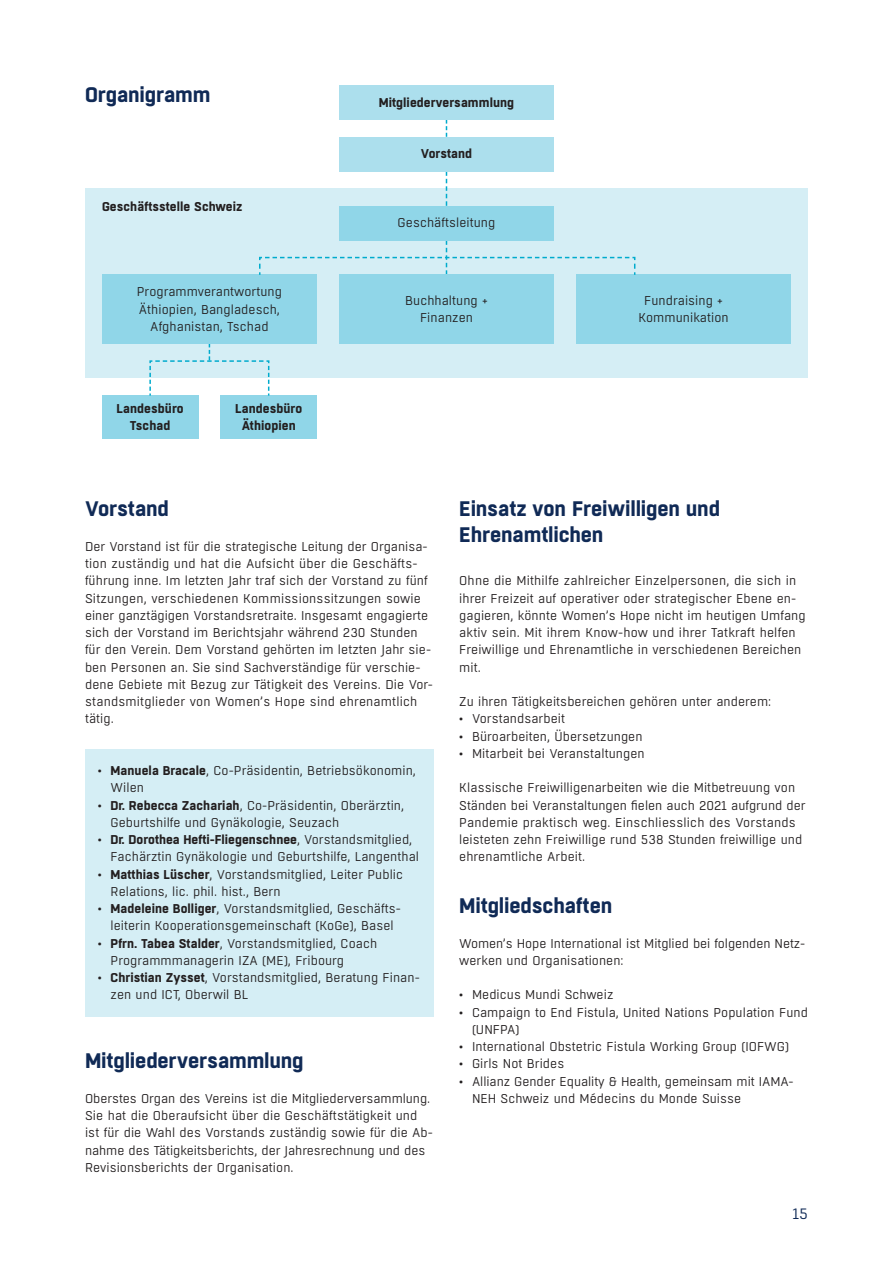
<style>
.page{position:relative;width:893px;height:1263px;background:#fff}
.page>*{position:absolute;margin:0;border:0;box-sizing:border-box;transform-origin:0 0}
.t1{font:700 21px/25.8px "Boxed";letter-spacing:-.01em;color:#102a56}
.t2{font:15px "Boxed";color:#102a56}
.t3{font:12.75px/17.2px "Boxed";letter-spacing:.005em;color:#231f20}
.t4{font:700 12.75px/17.2px "Boxed";letter-spacing:.005em;color:#231f20;text-align:center}
.s1{font-weight:700}
</style>
<div class="page">
<div style="left:85px;top:749px;width:349px;height:268px;background:#d5eef5"></div>
<div style="left:85px;top:189px;width:723px;height:189px;background:#d5eef5"></div>
<svg style="left:446px;top:120px;width:1px;height:17px"></svg>
<svg style="left:446px;top:171px;width:1px;height:35px"></svg>
<div style="left:339px;top:85px;width:215px;height:35px;background:#acdfed"></div>
<div style="left:339px;top:137px;width:215px;height:34px;background:#acdfed"></div>
<div style="left:339px;top:206px;width:215px;height:34px;background:#90d6e8"></div>
<div style="left:102px;top:275px;width:215px;height:69px;background:#90d6e8"></div>
<div style="left:102px;top:396px;width:96px;height:43px;background:#90d6e8"></div>
<div style="left:221px;top:396px;width:96px;height:43px;background:#90d6e8"></div>
<div style="left:576px;top:275px;width:215px;height:69px;background:#90d6e8"></div>
<div style="left:339px;top:275px;width:215px;height:69px;background:#90d6e8"></div>
<svg style="left:258px;top:240px;width:378px;height:35px"></svg>
<svg style="left:149px;top:344px;width:121px;height:53px"></svg>
<h1 class="t1" style="left:85px;top:83px;width:127px">Organigramm</h1>
<p class="t4" style="left:102px;top:198px;width:142px">Geschäftsstelle Schweiz</p>
<p class="t3" style="left:137px;top:284px;width:147px;text-align:center">Programmverantwortung<br>Äthiopien, Bangladesch,<br>Afghanistan, Tschad</p>
<p class="t4" style="left:117px;top:400px;width:69px">Landesbüro<br>Tschad</p>
<p class="t4" style="left:235px;top:400px;width:69px">Landesbüro<br>Äthiopien</p>
<p class="t4" style="left:379px;top:94px;width:137px">Mitgliederversammlung</p>
<p class="t4" style="left:421px;top:146px;width:53px">Vorstand</p>
<p class="t3" style="left:398px;top:215px;width:99px">Geschäftsleitung</p>
<p class="t3" style="left:405px;top:292px;width:84px;text-align:center">Buchhaltung +<br>Finanzen</p>
<p class="t3" style="left:638px;top:292px;width:92px;text-align:center">Fundraising +<br>Kommunikation</p>
<h1 class="t1" style="left:85px;top:497px;width:85px">Vorstand</h1>
<p class="t3" style="left:85px;top:538px;width:348px">Der Vorstand ist für die strategische Leitung der Organisa&shy;tion zuständig und hat die Aufsicht über die Geschäfts&shy;führung inne. Im letzten Jahr traf sich der Vorstand zu fünf Sitzungen, verschiedenen Kommissionssitzungen sowie einer ganztägigen Vorstandsretraite. Insgesamt engagierte sich der Vorstand im Berichtsjahr während 230 Stunden für den Verein. Dem Vorstand gehörten im letzten Jahr sie&shy;ben Personen an. Sie sind Sachverständige für verschie&shy;dene Gebiete mit Bezug zur Tätigkeit des Vereins. Die Vor&shy;standsmitglieder von Women’s Hope sind ehrenamtlich tätig.</p>
<p class="t3" style="left:111px;top:762px;width:307px;text-indent:-13px">• <span class="s1">Manuela Bracale</span>, Co-Präsidentin, Betriebsökonomin,<br>Wilen</p>
<p class="t3" style="left:111px;top:797px;width:295px;text-indent:-13px">• <span class="s1">Dr. Rebecca Zachariah</span>, Co-Präsidentin, Oberärztin,<br>Geburtshilfe und Gynäkologie, Seuzach</p>
<p class="t3" style="left:111px;top:831px;width:310px;text-indent:-13px">• <span class="s1">Dr. Dorothea Hefti-Fliegenschnee</span>, Vorstandsmitglied,<br>Fachärztin Gynäkologie und Geburtshilfe, Langenthal</p>
<p class="t3" style="left:111px;top:866px;width:294px;text-indent:-13px">• <span class="s1">Matthias Lüscher</span>, Vorstandsmitglied, Leiter Public<br>Relations, lic. phil. hist., Bern</p>
<p class="t3" style="left:98px;top:900px;width:305px;text-align:center">• <span class="s1">Madeleine Bolliger</span>, Vorstandsmitglied, Geschäfts&shy;leiterin Kooperationsgemeinschaft (KoGe), Basel</p>
<p class="t3" style="left:111px;top:935px;width:268px;text-indent:-13px">• <span class="s1">Pfrn. Tabea Stalder</span>, Vorstandsmitglied, Coach<br>Programmmanagerin IZA (ME), Fribourg</p>
<p class="t3" style="left:111px;top:969px;width:311px;text-indent:-13px">• <span class="s1">Christian Zysset</span>, Vorstandsmitglied, Beratung Finan&shy;zen und ICT, Oberwil BL</p>
<h1 class="t1" style="left:85px;top:1049px;width:220px">Mitgliederversammlung</h1>
<p class="t3" style="left:85px;top:1090px;width:347px">Oberstes Organ des Vereins ist die Mitgliederversammlung.<br>Sie hat die Oberaufsicht über die Geschäftstätigkeit und ist für die Wahl des Vorstands zuständig sowie für die Ab-- nahme des Tätigkeitsberichts, der Jahresrechnung und des Revisionsberichts der Organisation.</p>
<h1 class="t1" style="left:459px;top:497px;width:262px">Einsatz von Freiwilligen und<br>Ehrenamtlichen</h1>
<p class="t3" style="left:459px;top:572px;width:348px">Ohne die Mithilfe zahlreicher Einzelpersonen, die sich in ihrer Freizeit auf operativer oder strategischer Ebene en&shy;gagieren, könnte Women’s Hope nicht im heutigen Umfang aktiv sein. Mit ihrem Know-how und ihrer Tatkraft helfen Freiwillige und Ehrenamtliche in verschiedenen Bereichen mit.</p>
<p class="t3" style="left:459px;top:693px;width:314px">Zu ihren Tätigkeitsbereichen gehören unter anderem:</p>
<p class="t3" style="left:459px;top:710px;width:107px">• Vorstandsarbeit</p>
<p class="t3" style="left:459px;top:728px;width:185px">• Büroarbeiten, Übersetzungen</p>
<p class="t3" style="left:459px;top:745px;width:187px">• Mitarbeit bei Veranstaltungen</p>
<p class="t3" style="left:459px;top:779px;width:348px">Klassische Freiwilligenarbeiten wie die Mitbetreuung von Ständen bei Veranstaltungen fielen auch 2021 aufgrund der Pandemie praktisch weg. Einschliesslich des Vorstands leisteten zehn Freiwillige rund 538 Stunden freiwillige und ehrenamtliche Arbeit.</p>
<h1 class="t1" style="left:459px;top:894px;width:155px">Mitgliedschaften</h1>
<p class="t3" style="left:459px;top:935px;width:347px">Women’s Hope International ist Mitglied bei folgenden Netz&shy;werken und Organisationen:</p>
<p class="t3" style="left:459px;top:986px;width:156px">• Medicus Mundi Schweiz</p>
<p class="t3" style="left:472px;top:1004px;width:337px;text-indent:-13px">• Campaign to End Fistula, United Nations Population Fund (UNFPA)</p>
<p class="t3" style="left:459px;top:1038px;width:331px">• International Obstetric Fistula Working Group (IOFWG)</p>
<p class="t3" style="left:459px;top:1055px;width:107px">• Girls Not Brides</p>
<p class="t3" style="left:472px;top:1073px;width:323px;text-indent:-13px">• Allianz Gender Equality &amp; Health, gemeinsam mit IAMA-<br>NEH Schweiz und Médecins du Monde Suisse</p>
<p class="t2" style="left:793px;top:1204px;width:17px">15</p>
</div>
